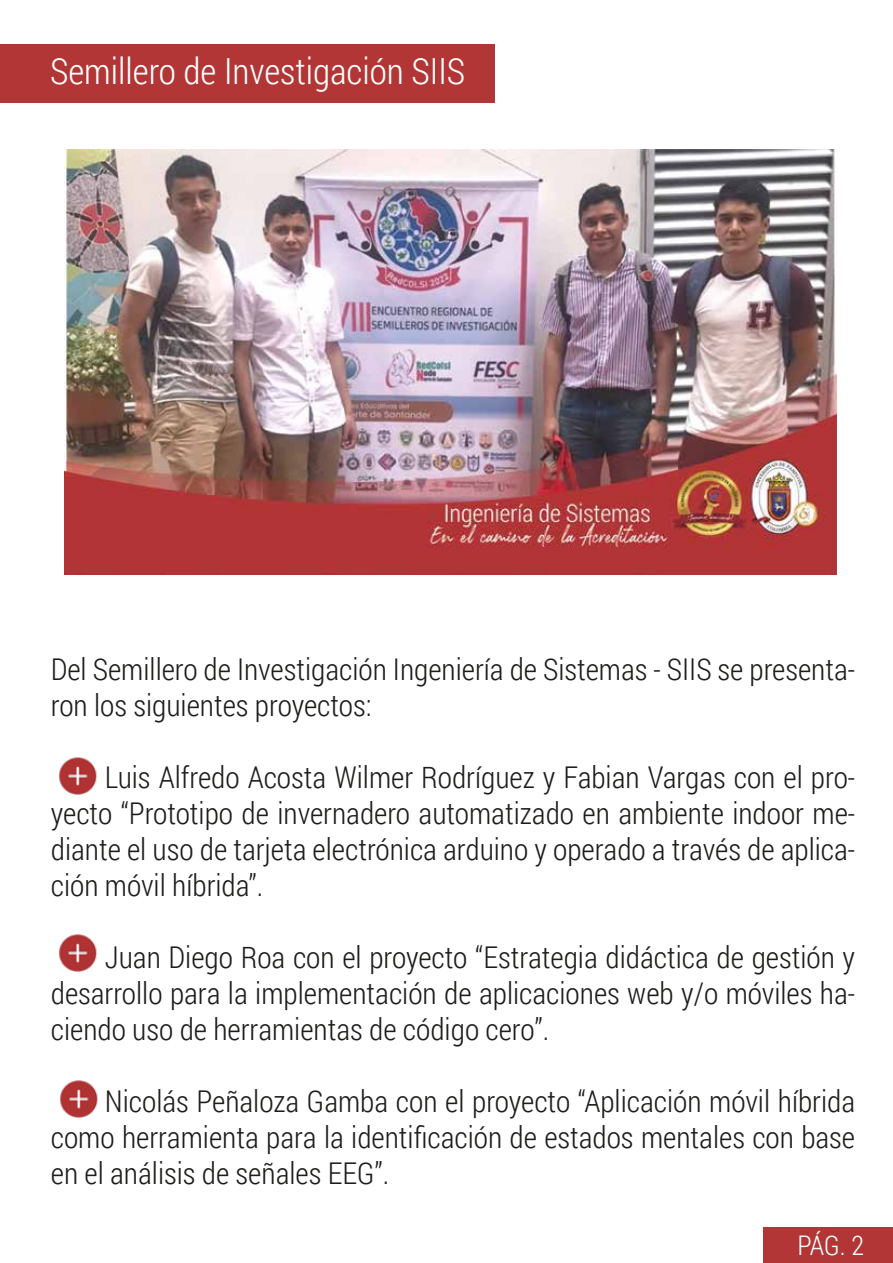
<style>
.page{position:relative;width:893px;height:1263px;background:#fff}
.page>*{position:absolute;margin:0;border:0;box-sizing:border-box;transform-origin:0 0}
.t1{font:300 36px "Roboto Condensed";color:#fff}
.t2{font:300 30px/36px "Roboto Condensed";color:#1d1d1b;text-align:justify}
.t3{font:300 27px "Roboto Condensed";color:#fff}
</style>
<div class="page">
<div style="left:764px;top:1227px;width:129px;height:36px;background:#b13635"></div>
<div style="left:0;top:44px;width:494px;height:58px;background:#b13635"></div>
<img style="left:65px;top:150px;width:772px;height:424px">
<img style="left:59px;top:757px;width:38px;height:38px">
<img style="left:59px;top:934px;width:38px;height:38px">
<img style="left:60px;top:1080px;width:38px;height:38px">
<p class="t1" style="left:50px;top:46px;width:417px">Semillero de Investigación SIIS</p>
<p class="t2" style="left:51px;top:650px;width:806px">Del Semillero de Investigación Ingeniería de Sistemas - SIIS se presenta&shy;ron los siguientes proyectos:</p>
<p class="t2" style="left:51px;top:758px;width:806px;text-indent:54px">Luis Alfredo Acosta Wilmer Rodríguez y Fabian Vargas con el pro&shy;yecto “Prototipo de invernadero automatizado en ambiente indoor me&shy;diante el uso de tarjeta electrónica arduino y operado a través de aplica&shy;ción móvil híbrida”.</p>
<p class="t2" style="left:51px;top:938px;width:806px;text-indent:54px">Juan Diego Roa con el proyecto “Estrategia didáctica de gestión y desarrollo para la implementación de aplicaciones web y/o móviles ha&shy;ciendo uso de herramientas de código cero”.</p>
<p class="t2" style="left:51px;top:1082px;width:806px;text-indent:54px">Nicolás Peñaloza Gamba con el proyecto “Aplicación móvil híbrida como herramienta para la identificación de estados mentales con base en el análisis de señales EEG”.</p>
<p class="t3" style="left:797px;top:1227px;width:68px">PÁG. 2</p>
</div>
